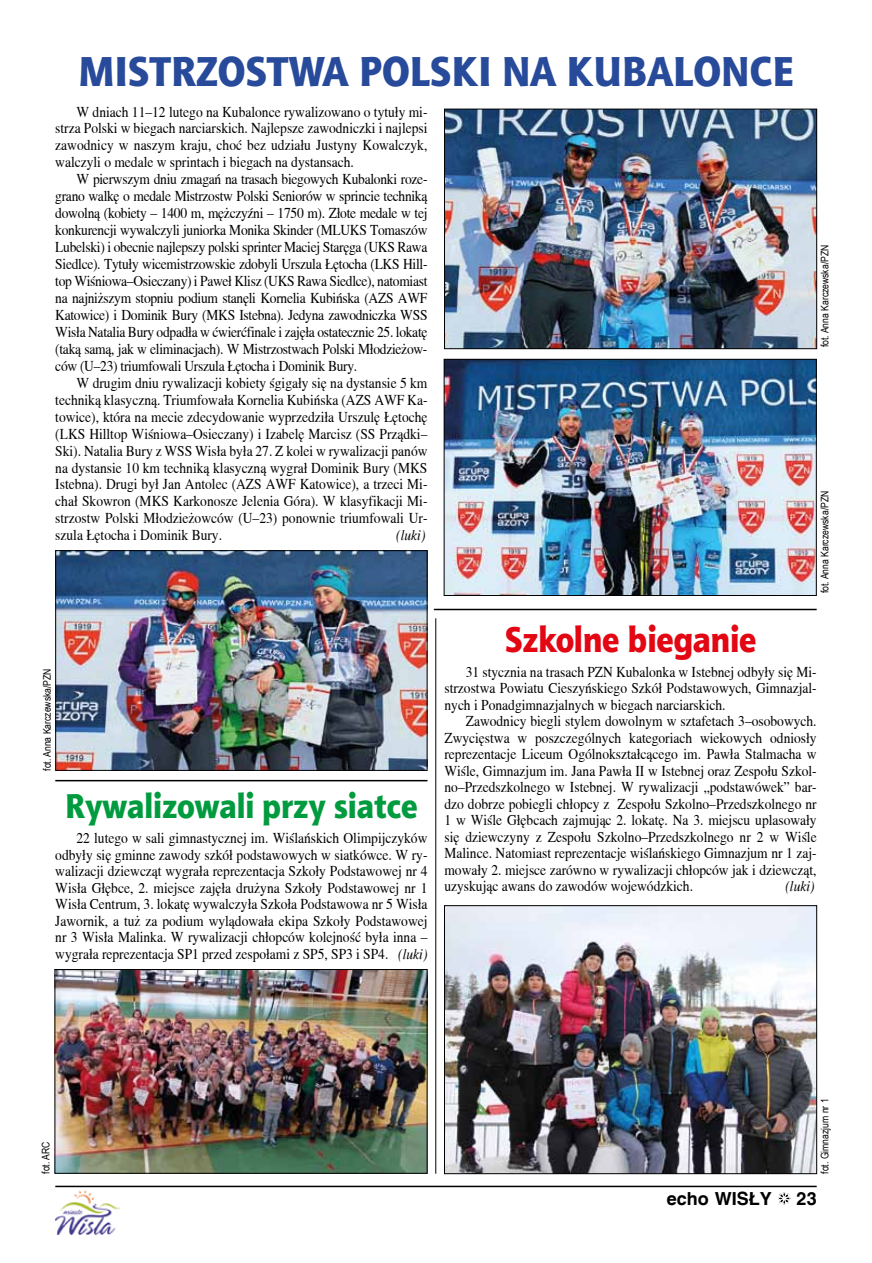
<style>
.page{position:relative;width:872px;height:1263px;background:#fff}
.page>*{position:absolute;margin:0;border:0;box-sizing:border-box;transform-origin:0 0}
.t1{font:42px "Aerton TTEFN Black";color:#284a9a;scale:.93 1}
.t2{font:36px "Aerton TTEFN Black";color:#e30613;scale:.9 1}
.t3{font:34.5px "Aerton TTEFN Black";color:#009b3e;scale:.9 1}
.t4{font:700 18px "Switzerland";color:#000}
.t5{font:15px/17px "Toronto";color:#000;text-align:justify;scale:.9 1}
.t6{font:italic 15px "Toronto";color:#000;scale:.9 1}
.t7{font:10.5px "Arial Narrow";color:#000}
.s1{font-style:italic}
</style>
<div class="page">
<hr style="left:55px;top:1186px;width:761px;height:1px;background:#000">
<svg style="left:778px;top:1192px;width:12px;height:13px"></svg>
<img style="left:55px;top:1191px;width:64px;height:43px">
<img style="left:446px;top:907px;width:369px;height:265px">
<div style="left:444px;top:905px;width:373px;height:269px;border:1px solid #000"></div>
<hr style="left:434px;top:609px;width:382px;height:1px;background:#000">
<img style="left:446px;top:361px;width:368px;height:233px">
<div style="left:444px;top:359px;width:372px;height:237px;border:1px solid #000"></div>
<img style="left:57px;top:552px;width:368px;height:217px">
<div style="left:55px;top:550px;width:372px;height:221px;border:1px solid #000"></div>
<hr style="left:435px;top:618px;width:1px;height:556px;background:#000">
<img style="left:57px;top:971px;width:368px;height:201px">
<div style="left:55px;top:969px;width:372px;height:205px;border:1px solid #000"></div>
<hr style="left:55px;top:780px;width:372px;height:1px;background:#000">
<img style="left:446px;top:111px;width:369px;height:236px">
<div style="left:444px;top:109px;width:373px;height:240px;border:1px solid #000"></div>
<h1 class="t1" style="left:78px;top:46px;width:770px">MISTRZOSTWA POLSKI NA KUBALONCE</h1>
<p class="t5" style="left:55px;top:103px;width:415px;text-indent:21px">W dniach 11–12 lutego na Kubalonce rywalizowano o tytuły mi&shy;strza Polski w biegach narciarskich. Najlepsze zawodniczki i najlepsi zawodnicy w naszym kraju, choć bez udziału Justyny Kowalczyk, walczyli o medale w sprintach i biegach na dystansach.</p>
<p class="t5" style="left:55px;top:171px;width:415px;text-indent:21px">W pierwszym dniu zmagań na trasach biegowych Kubalonki roze&shy;grano walkę o medale Mistrzostw Polski Seniorów w sprincie techniką dowolną (kobiety – 1400 m, mężczyźni – 1750 m). Złote medale w tej konkurencji wywalczyli juniorka Monika Skinder (MLUKS Tomaszów Lubelski) i obecnie najlepszy polski sprinter Maciej Staręga (UKS Rawa Siedlce). Tytuły wicemistrzowskie zdobyli Urszula Łętocha (LKS Hill&shy;top Wiśniowa–Osieczany) i Paweł Klisz (UKS Rawa Siedlce), natomiast na najniższym stopniu podium stanęli Kornelia Kubińska (AZS AWF Katowice) i Dominik Bury (MKS Istebna). Jedyna zawodniczka WSS Wisła Natalia Bury odpadła w ćwierćfinale i zajęła ostatecznie 25. lokatę (taką samą, jak w eliminacjach). W Mistrzostwach Polski Młodzieżow&shy;ców (U–23) triumfowali Urszula Łętocha i Dominik Bury.</p>
<p class="t5" style="left:55px;top:374px;width:415px;text-indent:21px">W drugim dniu rywalizacji kobiety śgigały się na dystansie 5 km techniką klasyczną. Triumfowała Kornelia Kubińska (AZS AWF Ka&shy;towice), która na mecie zdecydowanie wyprzedziła Urszulę Łętochę (LKS Hilltop Wiśniowa–Osieczany) i Izabelę Marcisz (SS Prządki– Ski). Natalia Bury z WSS Wisła była 27. Z kolei w rywalizacji panów na dystansie 10 km techniką klasyczną wygrał Dominik Bury (MKS Istebna). Drugi był Jan Antolec (AZS AWF Katowice), a trzeci Mi&shy;chał Skowron (MKS Karkonosze Jelenia Góra). W klasyfikacji Mi&shy;strzostw Polski Młodzieżowców (U–23) ponownie triumfowali Ur&shy;szula Łętocha i Dominik Bury.</p>
<p class="t6" style="left:396px;top:527px;width:34px">(luki)</p>
<p class="t7" style="left:817px;top:347px;width:104px;rotate:-90deg">fot. Anna Karczewska/PZN</p>
<p class="t7" style="left:817px;top:593px;width:104px;rotate:-90deg">fot. Anna Karczewska/PZN</p>
<p class="t7" style="left:39px;top:771px;width:104px;rotate:-90deg">fot. Anna Karczewska/PZN</p>
<h3 class="t3" style="left:65px;top:785px;width:393px">Rywalizowali przy siatce</h3>
<p class="t5" style="left:55px;top:830px;width:415px;line-height:16.5px;text-indent:21px">22 lutego w sali gimnastycznej im. Wiślańskich Olimpijczyków odbyły się gminne zawody szkół podstawowych w siatkówce. W ry&shy;walizacji dziewcząt wygrała reprezentacja Szkoły Podstawowej nr 4<br>Wisła Głębce, 2. miejsce zajęła drużyna Szkoły Podstawowej nr 1<br>Wisła Centrum, 3. lokatę wywalczyła Szkoła Podstawowa nr 5 Wisła Jawornik, a tuż za podium wylądowała ekipa Szkoły Podstawowej nr 3 Wisła Malinka. W rywalizacji chłopców kolejność była inna – wygrała reprezentacja SP1 przed zespołami z SP5, SP3 i SP4. <span class="s1">(luki)</span></p>
<h2 class="t2" style="left:505px;top:617px;width:281px">Szkolne bieganie</h2>
<p class="t5" style="left:444px;top:663px;width:415px;line-height:16.5px;text-indent:21px">31 stycznia na trasach PZN Kubalonka w Istebnej odbyły się Mi&shy;strzostwa Powiatu Cieszyńskiego Szkół Podstawowych, Gimnazjal&shy;nych i Ponadgimnazjalnych w biegach narciarskich.</p>
<p class="t5" style="left:444px;top:713px;width:415px;line-height:16.5px;text-indent:21px">Zawodnicy biegli stylem dowolnym w sztafetach 3–osobowych.<br>Zwycięstwa w poszczególnych kategoriach wiekowych odniosły reprezentacje Liceum Ogólnokształcącego im. Pawła Stalmacha w Wiśle, Gimnazjum im. Jana Pawła II w Istebnej oraz Zespołu Szkol&shy;no–Przedszkolnego w Istebnej. W rywalizacji „podstawówek” bar&shy;dzo dobrze pobiegli chłopcy z Zespołu Szkolno–Przedszkolnego nr 1 w Wiśle Głębcach zajmując 2. lokatę. Na 3. miejscu uplasowały się dziewczyny z Zespołu Szkolno–Przedszkolnego nr 2 w Wiśle Malince. Natomiast reprezentacje wiślańskiego Gimnazjum nr 1 zaj&shy;mowały 2. miejsce zarówno w rywalizacji chłopców jak i dziewcząt, uzyskując awans do zawodów wojewódzkich.</p>
<p class="t6" style="left:785px;top:878px;width:34px">(luki)</p>
<p class="t7" style="left:38px;top:1174px;width:34px;rotate:-90deg">fot. ARC</p>
<p class="t7" style="left:817px;top:1174px;width:77px;rotate:-90deg">fot. Gimnazjum nr 1</p>
<p class="t4" style="left:667px;top:1187px;width:107px">echo WISŁY</p>
<p class="t4" style="left:796px;top:1187px;width:22px">23</p>
</div>
